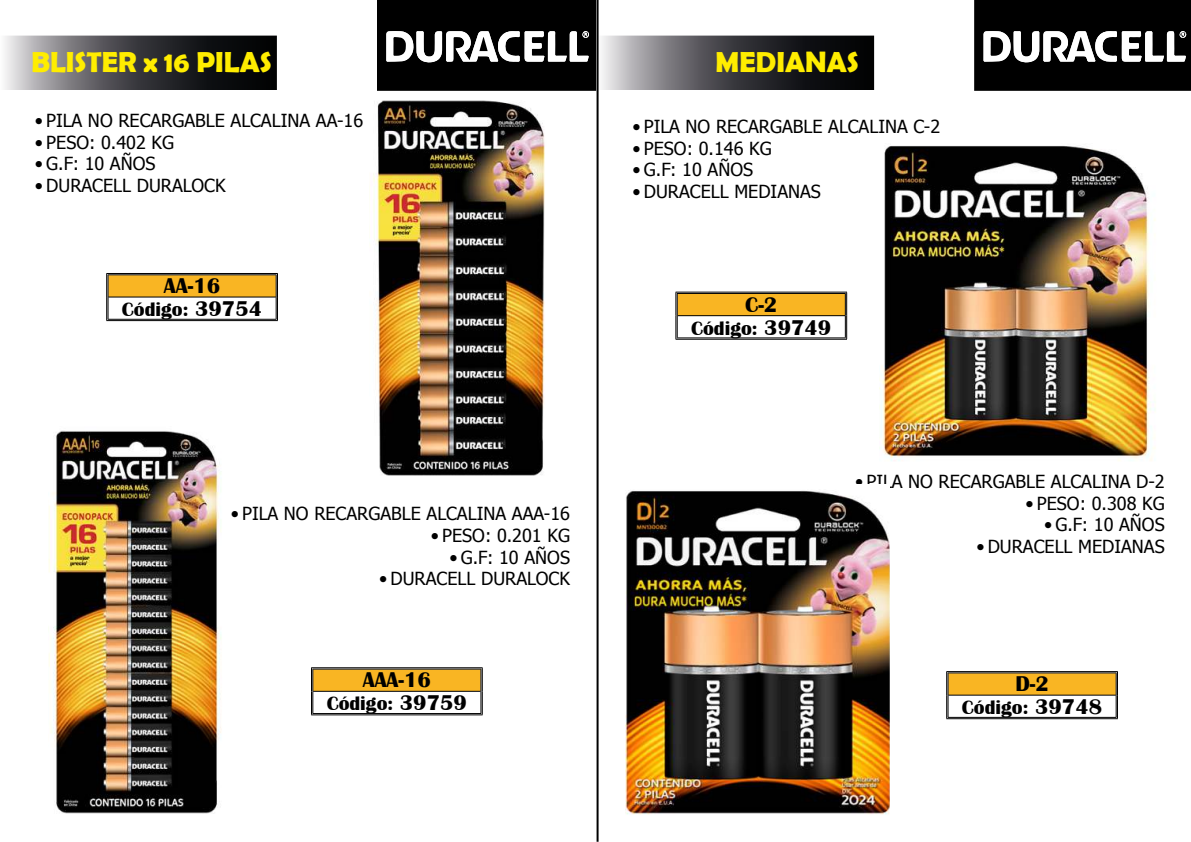
<style>
.page{position:relative;width:1191px;height:842px;background:#fff}
.page>*{position:absolute;margin:0;border:0;box-sizing:border-box;transform-origin:0 0}
.t1{font:700 29px "Berlin Sans FB Demi";color:#ffed00}
.t2{font:700 22px "Britannic";color:#000}
.t3{font:700 20px "Britannic";color:#000}
.t4{font:18px "Tahoma";color:#000}
.s1{font-size:22px}
</style>
<div class="page">
<svg style="left:377px;top:0;width:219px;height:90px;background:#2c2c2c"></svg>
<img style="left:5px;top:36px;width:272px;height:54px">
<svg style="left:974px;top:0;width:217px;height:90px"></svg>
<img style="left:598px;top:36px;width:276px;height:54px">
<div style="left:107px;top:274px;width:170px;height:23px;background:#f9b523"></div>
<hr style="left:108px;top:297px;width:168px;height:1px;background:#000">
<hr style="left:106px;top:273px;width:172px;height:1px;background:#000">
<hr style="left:108px;top:274px;width:168px;height:1px;background:#000">
<svg style="left:106px;top:274px;width:3px;height:46px"></svg>
<svg style="left:276px;top:274px;width:2px;height:46px"></svg>
<hr style="left:108px;top:319px;width:168px;height:1px;background:#000">
<hr style="left:106px;top:320px;width:172px;height:1px;background:#000">
<div style="left:312px;top:668px;width:169px;height:23px;background:#f9b523"></div>
<hr style="left:311px;top:667px;width:171px;height:2px;background:#fff">
<hr style="left:313px;top:691px;width:167px;height:1px;background:#000">
<hr style="left:311px;top:667px;width:171px;height:1px;background:#000">
<hr style="left:312px;top:669px;width:169px;height:1px;background:#000">
<svg style="left:311px;top:668px;width:2px;height:46px"></svg>
<svg style="left:480px;top:668px;width:3px;height:46px"></svg>
<hr style="left:312px;top:713px;width:169px;height:1px;background:#000">
<hr style="left:311px;top:714px;width:171px;height:1px;background:#000">
<div style="left:676px;top:293px;width:170px;height:23px;background:#f9b523"></div>
<hr style="left:677px;top:315px;width:168px;height:1px;background:#000">
<hr style="left:675px;top:292px;width:172px;height:1px;background:#000">
<hr style="left:677px;top:293px;width:168px;height:1px;background:#000">
<svg style="left:675px;top:292px;width:3px;height:47px"></svg>
<svg style="left:845px;top:292px;width:2px;height:47px"></svg>
<hr style="left:677px;top:338px;width:168px;height:1px;background:#000">
<hr style="left:675px;top:339px;width:172px;height:1px;background:#000">
<div style="left:947px;top:672px;width:169px;height:23px;background:#f9b523"></div>
<hr style="left:946px;top:671px;width:171px;height:2px;background:#fff">
<hr style="left:948px;top:695px;width:167px;height:1px;background:#000">
<hr style="left:946px;top:671px;width:171px;height:1px;background:#000">
<hr style="left:947px;top:673px;width:169px;height:1px;background:#000">
<svg style="left:946px;top:672px;width:2px;height:46px"></svg>
<svg style="left:1115px;top:672px;width:3px;height:46px"></svg>
<hr style="left:947px;top:717px;width:169px;height:1px;background:#000">
<hr style="left:946px;top:718px;width:171px;height:1px;background:#000">
<img style="left:49px;top:430px;width:173px;height:383px">
<img style="left:373px;top:100px;width:172px;height:375px">
<img style="left:879px;top:146px;width:277px;height:315px">
<img style="left:626px;top:490px;width:263px;height:325px">
<hr style="left:596px;top:0;width:2px;height:842px;background:#000">
<h1 class="t1" style="left:32px;top:45px;width:242px">BLISTER x 16 PILAS</h1>
<h1 class="t1" style="left:715px;top:45px;width:145px">MEDIANAS</h1>
<p class="t4" style="left:35px;top:110px;width:330px">• PILA NO RECARGABLE ALCALINA AA-16</p>
<p class="t4" style="left:35px;top:132px;width:141px">• PESO: 0.402 KG</p>
<p class="t4" style="left:35px;top:153px;width:122px">• G.F: 10 AÑOS</p>
<p class="t4" style="left:35px;top:175px;width:192px">• DURACELL DURALOCK</p>
<p class="t2" style="left:164px;top:278px;width:58px">AA-16</p>
<p class="t3" style="left:122px;top:302px;width:142px">Código: <span class="s1">39754</span></p>
<p class="t4" style="left:231px;top:504px;width:340px">• PILA NO RECARGABLE ALCALINA AAA-16</p>
<p class="t4" style="left:431px;top:525px;width:141px">• PESO: 0.201 KG</p>
<p class="t4" style="left:449px;top:547px;width:122px">• G.F: 10 AÑOS</p>
<p class="t4" style="left:379px;top:568px;width:192px">• DURACELL DURALOCK</p>
<p class="t2" style="left:363px;top:672px;width:70px">AAA-16</p>
<p class="t3" style="left:327px;top:696px;width:142px">Código: <span class="s1">39759</span></p>
<p class="t4" style="left:632px;top:116px;width:309px">• PILA NO RECARGABLE ALCALINA C-2</p>
<p class="t4" style="left:632px;top:138px;width:141px">• PESO: 0.146 KG</p>
<p class="t4" style="left:632px;top:159px;width:122px">• G.F: 10 AÑOS</p>
<p class="t4" style="left:632px;top:181px;width:190px">• DURACELL MEDIANAS</p>
<p class="t2" style="left:745px;top:297px;width:34px">C-2</p>
<p class="t3" style="left:691px;top:321px;width:142px">Código: <span class="s1">39749</span></p>
<p class="t4" style="left:855px;top:471px;width:311px">• PILA NO RECARGABLE ALCALINA D-2</p>
<p class="t4" style="left:1025px;top:493px;width:141px">• PESO: 0.308 KG</p>
<p class="t4" style="left:1044px;top:514px;width:122px">• G.F: 10 AÑOS</p>
<p class="t4" style="left:976px;top:536px;width:190px">• DURACELL MEDIANAS</p>
<p class="t2" style="left:1015px;top:676px;width:35px">D-2</p>
<p class="t3" style="left:962px;top:700px;width:142px">Código: <span class="s1">39748</span></p>
</div>
